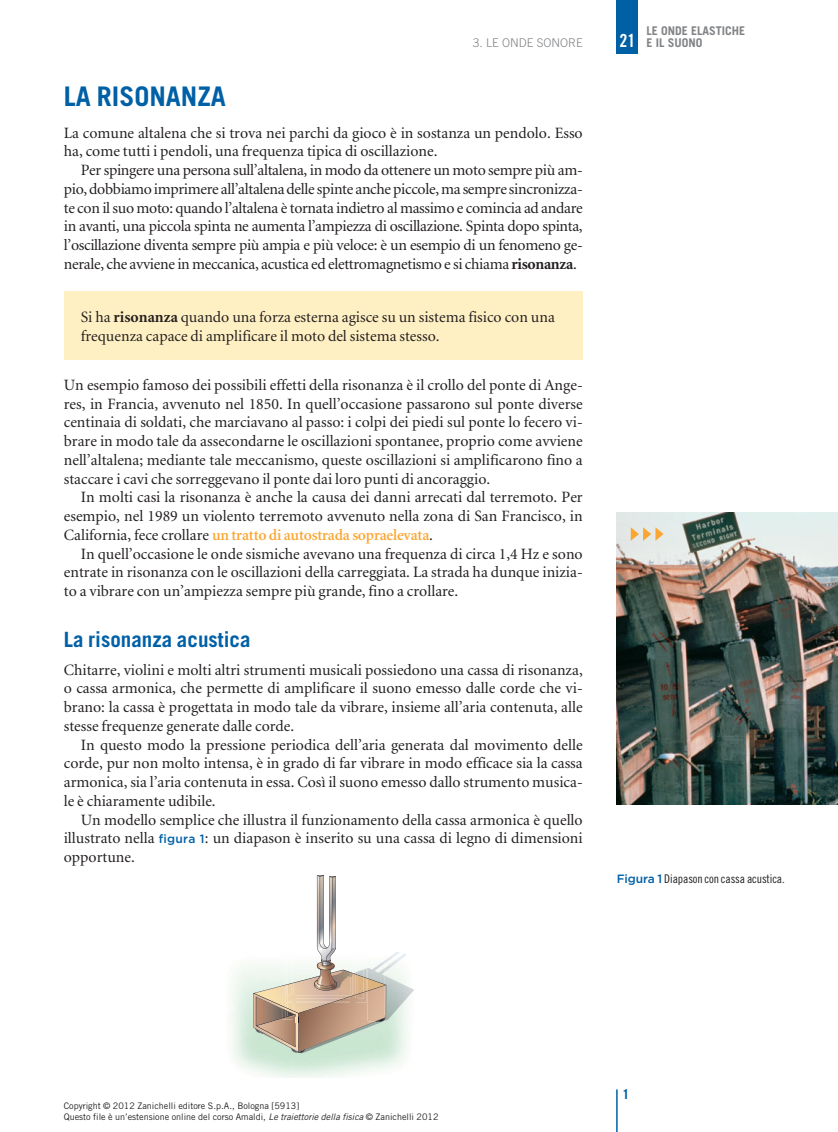
<style>
.page{position:relative;width:838px;height:1132px;background:#fff}
.page>*{position:absolute;margin:0;border:0;box-sizing:border-box;transform-origin:0 0}
.t1{font:700 27px "Trade Gothic";color:#0060a6}
.t2{font:700 21px "Trade Gothic";color:#0060a6}
.t3{font:18px "Trade Gothic Bold Cond Twenty";color:#fff}
.t4{font:15.75px/18.8px "Minion";color:#231f20;text-align:justify}
.t5{font:700 13.5px "Trade Gothic";color:#0060a6}
.t6{font:12px "Trade Gothic Cond Eighteen";letter-spacing:-.01em;color:#231f20}
.t7{font:700 12px/12px "Trade Gothic";color:#808285}
.t8{font:300 12px "Trade Gothic";color:#808285}
.t9{font:9px/10.5px "Trade Gothic";color:#231f20}
.s1{font-weight:700}
.s2{font-weight:600;color:#faa633}
.s3{font-family:"Gotham";font-weight:500;font-size:12px;color:#0060a6}
.s4{font-family:"Gotham";font-weight:500;color:#0060a6}
.s5{font-style:italic}
</style>
<div class="page">
<hr style="left:616px;top:1089px;width:1px;height:42px;background:#0060a6">
<div style="left:617px;top:0;width:21px;height:53px;background:#0060a6"></div>
<div style="left:64px;top:291px;width:519px;height:68px;background:#fff0c3"></div>
<img style="left:617px;top:512px;width:221px;height:292px">
<svg style="left:631px;top:527px;width:32px;height:13px"></svg>
<img style="left:261px;top:951px;width:153px;height:102px">
<svg style="left:253px;top:875px;width:133px;height:177px"></svg>
<p class="t8" style="left:472px;top:38px;width:112px">3. LE ONDE SONORE</p>
<h1 class="t1" style="left:64px;top:81px;width:164px">LA RISONANZA</h1>
<p class="t4" style="left:64px;top:124px;width:520px">La comune altalena che si trova nei parchi da gioco è in sostanza un pendolo. Esso ha, come tutti i pendoli, una frequenza tipica di oscillazione.</p>
<p class="t4" style="left:64px;top:162px;width:520px;text-indent:17px">Per spingere una persona sull’altalena, in modo da ottenere un moto sempre più am&shy;pio, dobbiamo imprimere all’altalena delle spinte anche piccole, ma sempre sincronizza&shy;te con il suo moto: quando l’altalena è tornata indietro al massimo e comincia ad andare in avanti, una piccola spinta ne aumenta l’ampiezza di oscillazione. Spinta dopo spinta, l’oscillazione diventa sempre più ampia e più veloce: è un esempio di un fenomeno ge&shy;nerale, che avviene in meccanica, acustica ed elettromagnetismo e si chiama <span class="s1">risonanza</span>.</p>
<p class="t4" style="left:81px;top:309px;width:475px">Si ha <span class="s1">risonanza</span> quando una forza esterna agisce su un sistema fisico con una frequenza capace di amplificare il moto del sistema stesso.</p>
<p class="t4" style="left:64px;top:376px;width:520px">Un esempio famoso dei possibili effetti della risonanza è il crollo del ponte di Ange&shy;res, in Francia, avvenuto nel 1850. In quell’occasione passarono sul ponte diverse centinaia di soldati, che marciavano al passo: i colpi dei piedi sul ponte lo fecero vi&shy;brare in modo tale da assecondarne le oscillazioni spontanee, proprio come avviene nell’altalena; mediante tale meccanismo, queste oscillazioni si amplificarono fino a staccare i cavi che sorreggevano il ponte dai loro punti di ancoraggio.</p>
<p class="t4" style="left:64px;top:489px;width:520px;text-indent:17px">In molti casi la risonanza è anche la causa dei danni arrecati dal terremoto. Per esempio, nel 1989 un violento terremoto avvenuto nella zona di San Francisco, in California, fece crollare <span class="s2">un tratto di autostrada sopraelevata</span>.</p>
<p class="t4" style="left:64px;top:545px;width:520px;text-indent:17px">In quell’occasione le onde sismiche avevano una frequenza di circa 1,4 Hz e sono entrate in risonanza con le oscillazioni della carreggiata. La strada ha dunque inizia&shy;to a vibrare con un’ampiezza sempre più grande, fino a crollare.</p>
<h2 class="t2" style="left:64px;top:627px;width:188px">La risonanza acustica</h2>
<p class="t4" style="left:64px;top:661px;width:520px">Chitarre, violini e molti altri strumenti musicali possiedono una cassa di risonanza, o cassa armonica, che permette di amplificare il suono emesso dalle corde che vi&shy;brano: la cassa è progettata in modo tale da vibrare, insieme all’aria contenuta, alle stesse frequenze generate dalle corde.</p>
<p class="t4" style="left:64px;top:736px;width:520px;text-indent:17px">In questo modo la pressione periodica dell’aria generata dal movimento delle corde, pur non molto intensa, è in grado di far vibrare in modo efficace sia la cassa armonica, sia l’aria contenuta in essa. Così il suono emesso dallo strumento musica&shy;le è chiaramente udibile.</p>
<p class="t4" style="left:64px;top:811px;width:520px;text-indent:17px">Un modello semplice che illustra il funzionamento della cassa armonica è quello illustrato nella <span class="s3">figura 1</span>: un diapason è inserito su una cassa di legno di dimensioni opportune.</p>
<p class="t3" style="left:619px;top:30px;width:17px">21</p>
<p class="t7" style="left:646px;top:25px;width:100px">LE ONDE ELASTICHE<br>E IL SUONO</p>
<p class="t6" style="left:617px;top:871px;width:169px"><span class="s4">Figura 1</span> Diapason con cassa acustica.</p>
<p class="t9" style="left:64px;top:1101px;width:376px">Copyright © 2012 Zanichelli editore S.p.A., Bologna [5913]<br>Questo file è un’estensione online del corso Amaldi, <span class="s5">Le traiettorie della fisica</span> © Zanichelli 2012</p>
<p class="t5" style="left:622px;top:1086px;width:9px">1</p>
</div>
